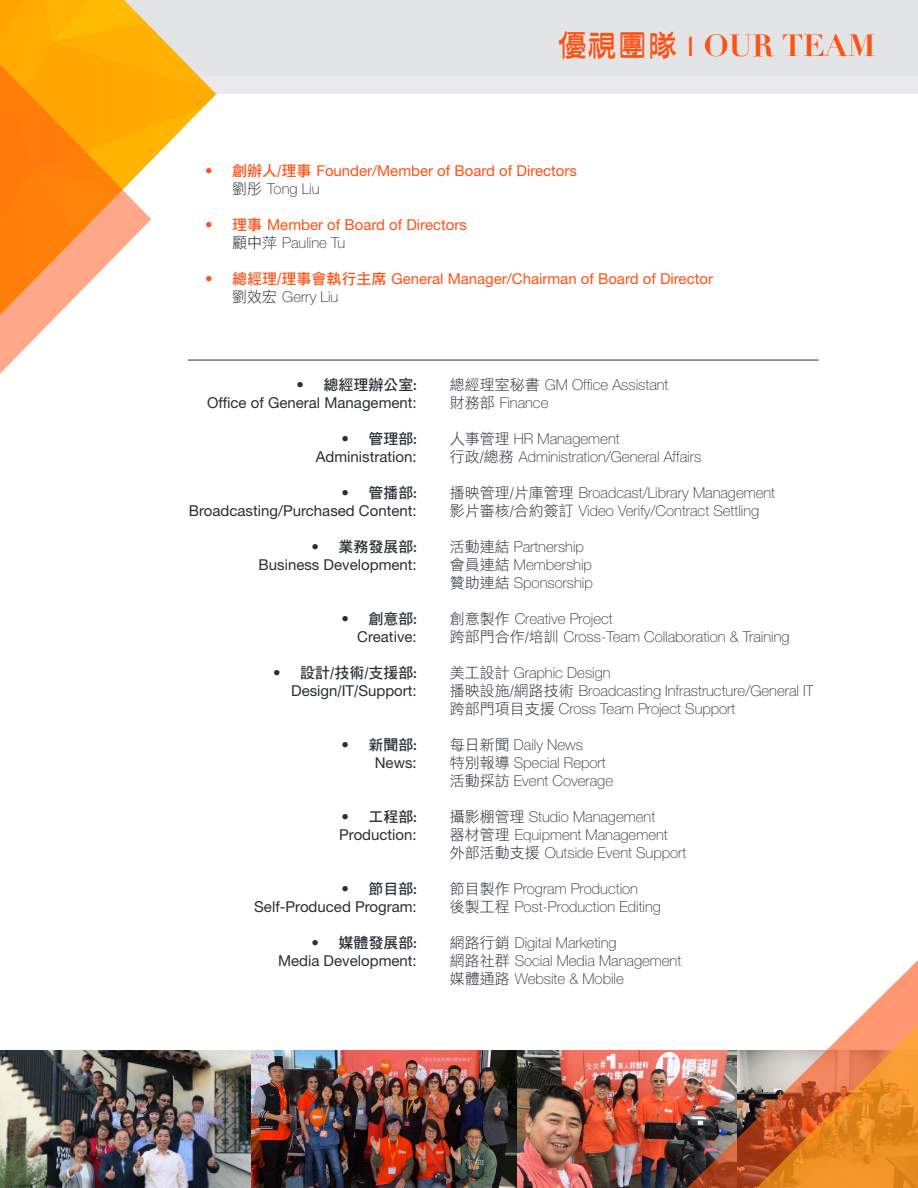
<style>
.page{position:relative;width:918px;height:1188px;background:#fff}
.page>*{position:absolute;margin:0;border:0;box-sizing:border-box;transform-origin:0 0}
.Media_Kit_Page_Body{font:700 30px "Didot";color:#ff5114}
.Media_Kit_Page_Body-2{font:100 15px "Helvetica Neue LT Std";color:#292e35}
.Media_Kit_Page_Body-3{font:15px "Helvetica Neue LT Std";color:#292e35}
.t1{font:15px "Helvetica Neue LT Std";color:#ff5114}
.t2{font:15px "DF Hei Std W7";color:#292e35}
.s1{font-family:"DF Ya Yi Std W6";font-weight:400}
.s2{font-family:"DF Hei Std W7"}
.s3{font-family:"DF Hei Std W3";font-weight:400}
.s4{font-family:"Helvetica Neue LT Std"}
</style>
<div class="page">
<img style="left:0;top:1050px;width:251px;height:138px">
<img style="left:517px;top:1050px;width:104px;height:138px">
<img style="left:251px;top:1050px;width:266px;height:138px">
<hr style="left:188px;top:360px;width:631px;height:1px;background:#292e35">
<img style="left:621px;top:960px;width:297px;height:228px">
<svg style="left:728px;top:1025px;width:190px;height:163px;background:#d88b50"></svg>
<div style="left:0;top:0;width:918px;height:94px;background:#eaeaec"></div>
<div style="left:0;top:0;width:918px;height:75px;background:#e1e2e4"></div>
<img style="left:151px;top:27px;width:65px;height:193px">
<svg style="left:0;top:0;width:151px;height:374px"></svg>
<p class="Media_Kit_Page_Body" style="left:558px;top:27px;width:319px"><span class="s1">優視團隊 |</span> OUR TEAM</p>
<p class="t1" style="left:205px;top:162px;width:373px">• <span class="s2">創辦人/理事</span> Founder/Member of Board of Directors</p>
<p class="Media_Kit_Page_Body-2" style="left:232px;top:180px;width:89px"><span class="s3">劉彤</span> Tong Liu</p>
<p class="t1" style="left:205px;top:216px;width:263px">• <span class="s2">理事</span> Member of Board of Directors</p>
<p class="Media_Kit_Page_Body-2" style="left:232px;top:234px;width:115px"><span class="s3">顧中萍</span> Pauline Tu</p>
<p class="t1" style="left:205px;top:270px;width:509px">• <span class="s2">總經理/理事會執行主席</span> General Manager/Chairman of Board of Director</p>
<p class="Media_Kit_Page_Body-2" style="left:232px;top:288px;width:108px"><span class="s3">劉效宏</span> Gerry Liu</p>
<p class="t2" style="left:297px;top:377px;width:122px"><span class="s4">•</span> 總經理辦公室:</p>
<p class="Media_Kit_Page_Body-3" style="left:207px;top:394px;width:211px">Office of General Management:</p>
<p class="t2" style="left:342px;top:431px;width:77px"><span class="s4">•</span> 管理部:</p>
<p class="Media_Kit_Page_Body-3" style="left:316px;top:448px;width:102px">Administration:</p>
<p class="t2" style="left:342px;top:485px;width:77px"><span class="s4">•</span> 管播部:</p>
<p class="Media_Kit_Page_Body-3" style="left:189px;top:502px;width:229px">Broadcasting/Purchased Content:</p>
<p class="t2" style="left:312px;top:539px;width:107px"><span class="s4">•</span> 業務發展部:</p>
<p class="Media_Kit_Page_Body-3" style="left:259px;top:556px;width:160px">Business Development:</p>
<p class="t2" style="left:342px;top:611px;width:77px"><span class="s4">•</span> 創意部:</p>
<p class="Media_Kit_Page_Body-3" style="left:357px;top:628px;width:61px">Creative:</p>
<p class="t2" style="left:273px;top:665px;width:145px"><span class="s4">•</span> 設計/技術/支援部:</p>
<p class="Media_Kit_Page_Body-3" style="left:291px;top:682px;width:127px">Design<span class="s2">/</span>IT<span class="s2">/</span>Support:</p>
<p class="t2" style="left:342px;top:737px;width:77px"><span class="s4">•</span> 新聞部:</p>
<p class="Media_Kit_Page_Body-3" style="left:375px;top:754px;width:43px">News:</p>
<p class="t2" style="left:342px;top:809px;width:77px"><span class="s4">•</span> 工程部:</p>
<p class="Media_Kit_Page_Body-3" style="left:339px;top:826px;width:79px">Production:</p>
<p class="t2" style="left:342px;top:881px;width:77px"><span class="s4">•</span> 節目部:</p>
<p class="Media_Kit_Page_Body-3" style="left:254px;top:898px;width:164px">Self-Produced Program:</p>
<p class="t2" style="left:312px;top:935px;width:107px"><span class="s4">•</span> 媒體發展部:</p>
<p class="Media_Kit_Page_Body-3" style="left:278px;top:952px;width:140px">Media Development:</p>
<p class="Media_Kit_Page_Body-2" style="left:450px;top:377px;width:220px"><span class="s3">總經理室秘書</span> GM Office Assistant</p>
<p class="Media_Kit_Page_Body-2" style="left:450px;top:395px;width:100px"><span class="s3">財務部</span> Finance</p>
<p class="Media_Kit_Page_Body-2" style="left:450px;top:431px;width:171px"><span class="s3">人事管理</span> HR Management</p>
<p class="Media_Kit_Page_Body-2" style="left:450px;top:449px;width:253px"><span class="s3">行政/總務</span> Administration/General Affairs</p>
<p class="Media_Kit_Page_Body-2" style="left:450px;top:485px;width:327px"><span class="s3">播映管理/片庫管理</span> Broadcast/Library Management</p>
<p class="Media_Kit_Page_Body-2" style="left:450px;top:503px;width:311px"><span class="s3">影片審核/合約簽訂</span> Video Verify/Contract Settling</p>
<p class="Media_Kit_Page_Body-2" style="left:450px;top:539px;width:136px"><span class="s3">活動連結</span> Partnership</p>
<p class="Media_Kit_Page_Body-2" style="left:450px;top:557px;width:144px"><span class="s3">會員連結</span> Membership</p>
<p class="Media_Kit_Page_Body-2" style="left:450px;top:575px;width:145px"><span class="s3">贊助連結</span> Sponsorship</p>
<p class="Media_Kit_Page_Body-2" style="left:450px;top:611px;width:165px"><span class="s3">創意製作</span> Creative Project</p>
<p class="Media_Kit_Page_Body-2" style="left:450px;top:629px;width:341px"><span class="s3">跨部門合作/培訓</span> Cross-Team Collaboration &amp; Training</p>
<p class="Media_Kit_Page_Body-2" style="left:450px;top:665px;width:162px"><span class="s3">美工設計</span> Graphic Design</p>
<p class="Media_Kit_Page_Body-2" style="left:450px;top:683px;width:365px"><span class="s3">播映設施/網路技術</span> Broadcasting Infrastructure/General IT</p>
<p class="Media_Kit_Page_Body-2" style="left:450px;top:701px;width:287px"><span class="s3">跨部門項目支援</span> Cross Team Project Support</p>
<p class="Media_Kit_Page_Body-2" style="left:450px;top:737px;width:135px"><span class="s3">每日新聞</span> Daily News</p>
<p class="Media_Kit_Page_Body-2" style="left:450px;top:755px;width:157px"><span class="s3">特別報導</span> Special Report</p>
<p class="Media_Kit_Page_Body-2" style="left:450px;top:773px;width:165px"><span class="s3">活動採訪</span> Event Coverage</p>
<p class="Media_Kit_Page_Body-2" style="left:450px;top:809px;width:207px"><span class="s3">攝影棚管理</span> Studio Management</p>
<p class="Media_Kit_Page_Body-2" style="left:450px;top:827px;width:220px"><span class="s3">器材管理</span> Equipment Management</p>
<p class="Media_Kit_Page_Body-2" style="left:450px;top:845px;width:238px"><span class="s3">外部活動支援</span> Outside Event Support</p>
<p class="Media_Kit_Page_Body-2" style="left:450px;top:881px;width:190px"><span class="s3">節目製作</span> Program Production</p>
<p class="Media_Kit_Page_Body-2" style="left:450px;top:899px;width:213px"><span class="s3">後製工程</span> Post-Production Editing</p>
<p class="Media_Kit_Page_Body-2" style="left:450px;top:935px;width:168px"><span class="s3">網路行銷</span> Digital Marketing</p>
<p class="Media_Kit_Page_Body-2" style="left:450px;top:953px;width:233px"><span class="s3">網路社群</span> Social Media Management</p>
<p class="Media_Kit_Page_Body-2" style="left:450px;top:971px;width:176px"><span class="s3">媒體通路</span> Website &amp; Mobile</p>
</div>
